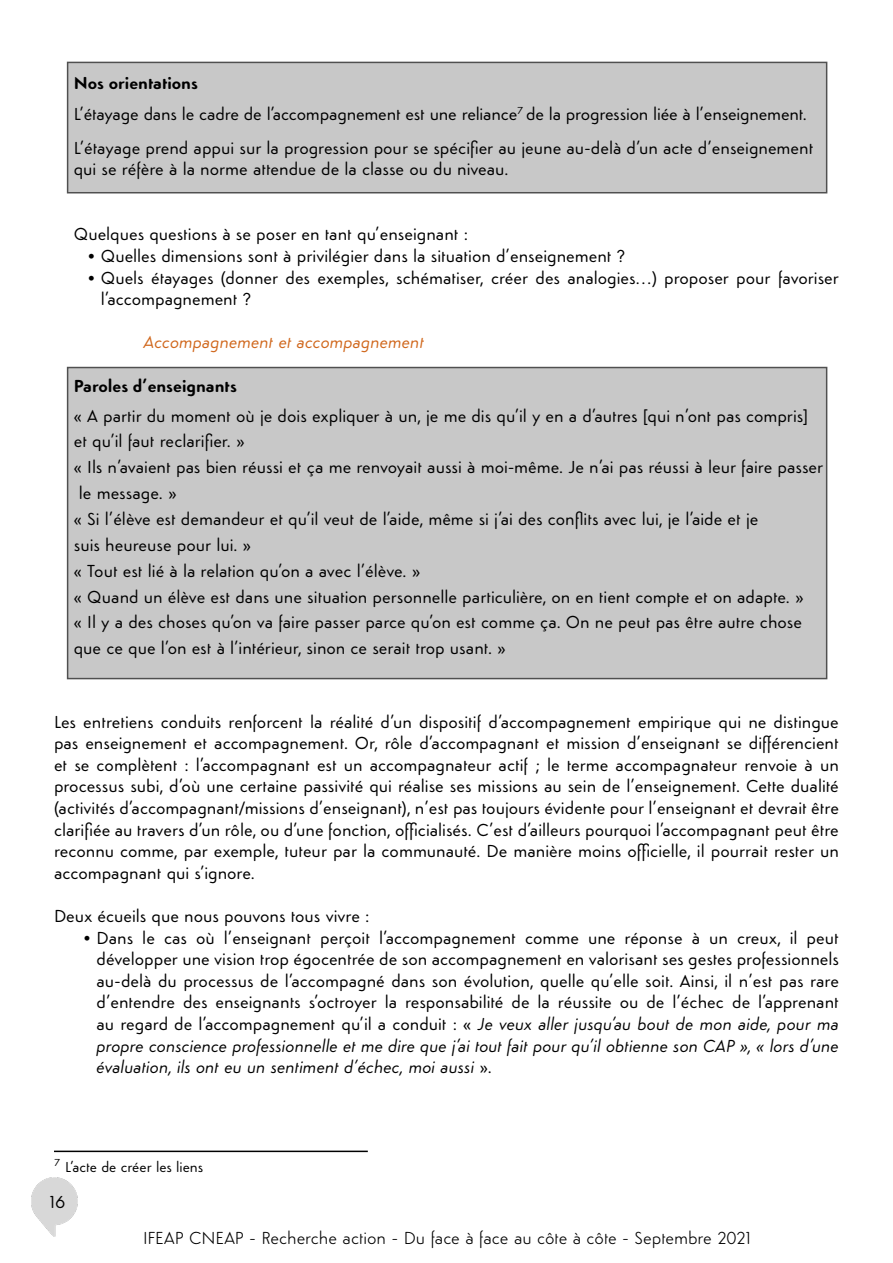
<style>
.page{position:relative;width:893px;height:1263px;background:#fff}
.page>*{position:absolute;margin:0;border:0;box-sizing:border-box;transform-origin:0 0}
.t1{font:18px/21.6px "Simplo Soft";color:#000}
.t2{font:300 18px "Simplo Soft";letter-spacing:-.005em;color:#000}
.t3{font:italic 18px "Simplo Soft";color:#d0671c}
.t4{font:700 18px "Simplo Soft";color:#000}
.t5{font:15px "Simplo Soft";letter-spacing:-.005em;color:#000}
.s1{font-weight:700}
.s2{font-style:italic}
</style>
<div class="page">
<img style="left:31px;top:1178px;width:47px;height:58px">
<div style="left:67px;top:367px;width:760px;height:312px;background:#c8c8c8;border:2px solid #505050"></div>
<div style="left:67px;top:62px;width:760px;height:131px;background:#c8c8c8;border:2px solid #505050"></div>
<hr style="left:54px;top:1150px;width:314px;height:2px;background:#000">
<p class="t1" style="left:74px;top:68px;width:735px;line-height:30.2px"><span class="s1">Nos orientations<br></span>L’étayage dans le cadre de l’accompagnement est une reliance<sup>7</sup> de la progression liée à l’enseignement.</p>
<p class="t1" style="left:74px;top:137px;width:741px">L’étayage prend appui sur la progression pour se spécifier au jeune au-delà d’un acte d’enseignement qui se réfère à la norme attendue de la classe ou du niveau.</p>
<p class="t1" style="left:74px;top:223px;width:396px">Quelques questions à se poser en tant qu’enseignant :</p>
<p class="t1" style="left:88px;top:245px;width:539px">• Quelles dimensions sont à privilégier dans la situation d’enseignement ?</p>
<p class="t1" style="left:101px;top:267px;width:740px;text-indent:-13px">• Quels étayages (donner des exemples, schématiser, créer des analogies…) proposer pour favoriser l’accompagnement ?</p>
<p class="t3" style="left:144px;top:332px;width:282px">Accompagnement et accompagnement</p>
<p class="t4" style="left:74px;top:375px;width:165px">Paroles d’enseignants</p>
<p class="t1" style="left:74px;top:403px;width:751px;line-height:25.8px">« A partir du moment où je dois expliquer à un, je me dis qu’il y en a d’autres [qui n’ont pas compris] et qu’il faut reclarifier. »<br>« Ils n’avaient pas bien réussi et ça me renvoyait aussi à moi-même. Je n’ai pas réussi à leur faire passer le message. »<br>« Si l’élève est demandeur et qu’il veut de l’aide, même si j’ai des conflits avec lui, je l’aide et je<br>suis heureuse pour lui. »<br>« Tout est lié à la relation qu’on a avec l’élève. »<br>« Quand un élève est dans une situation personnelle particulière, on en tient compte et on adapte. »<br>« Il y a des choses qu’on va faire passer parce qu’on est comme ça. On ne peut pas être autre chose que ce que l’on est à l’intérieur, sinon ce serait trop usant. »</p>
<p class="t1" style="left:54px;top:711px;width:786px;text-align:justify">Les entretiens conduits renforcent la réalité d’un dispositif d’accompagnement empirique qui ne distingue pas enseignement et accompagnement. Or, rôle d’accompagnant et mission d’enseignant se différencient et se complètent : l’accompagnant est un accompagnateur actif ; le terme accompagnateur renvoie à un processus subi, d’où une certaine passivité qui réalise ses missions au sein de l’enseignement. Cette dualité (activités d’accompagnant/missions d’enseignant), n’est pas toujours évidente pour l’enseignant et devrait être clarifiée au travers d’un rôle, ou d’une fonction, officialisés. C’est d’ailleurs pourquoi l’accompagnant peut être reconnu comme, par exemple, tuteur par la communauté. De manière moins officielle, il pourrait rester un accompagnant qui s’ignore.</p>
<p class="t1" style="left:54px;top:905px;width:317px">Deux écueils que nous pouvons tous vivre :</p>
<p class="t1" style="left:97px;top:927px;width:744px;text-align:justify;text-indent:-13px">• Dans le cas où l’enseignant perçoit l’accompagnement comme une réponse à un creux, il peut développer une vision trop égocentrée de son accompagnement en valorisant ses gestes professionnels au-delà du processus de l’accompagné dans son évolution, quelle qu’elle soit. Ainsi, il n’est pas rare d’entendre des enseignants s’octroyer la responsabilité de la réussite ou de l’échec de l’apprenant au regard de l’accompagnement qu’il a conduit : « <span class="s2">Je veux aller jusqu’au bout de mon aide, pour ma propre conscience professionnelle et me dire que j’ai tout fait pour qu’il obtienne son CAP », « lors d’une évaluation, ils ont eu un sentiment d’échec, moi aussi</span> ».</p>
<p class="t5" style="left:54px;top:1158px;width:151px"><sup>7</sup> L’acte de créer les liens</p>
<p class="t1" style="left:49px;top:1191px;width:18px">16</p>
<p class="t2" style="left:143px;top:1227px;width:610px">IFEAP CNEAP - Recherche action - Du face à face au côte à côte - Septembre 2021</p>
</div>
